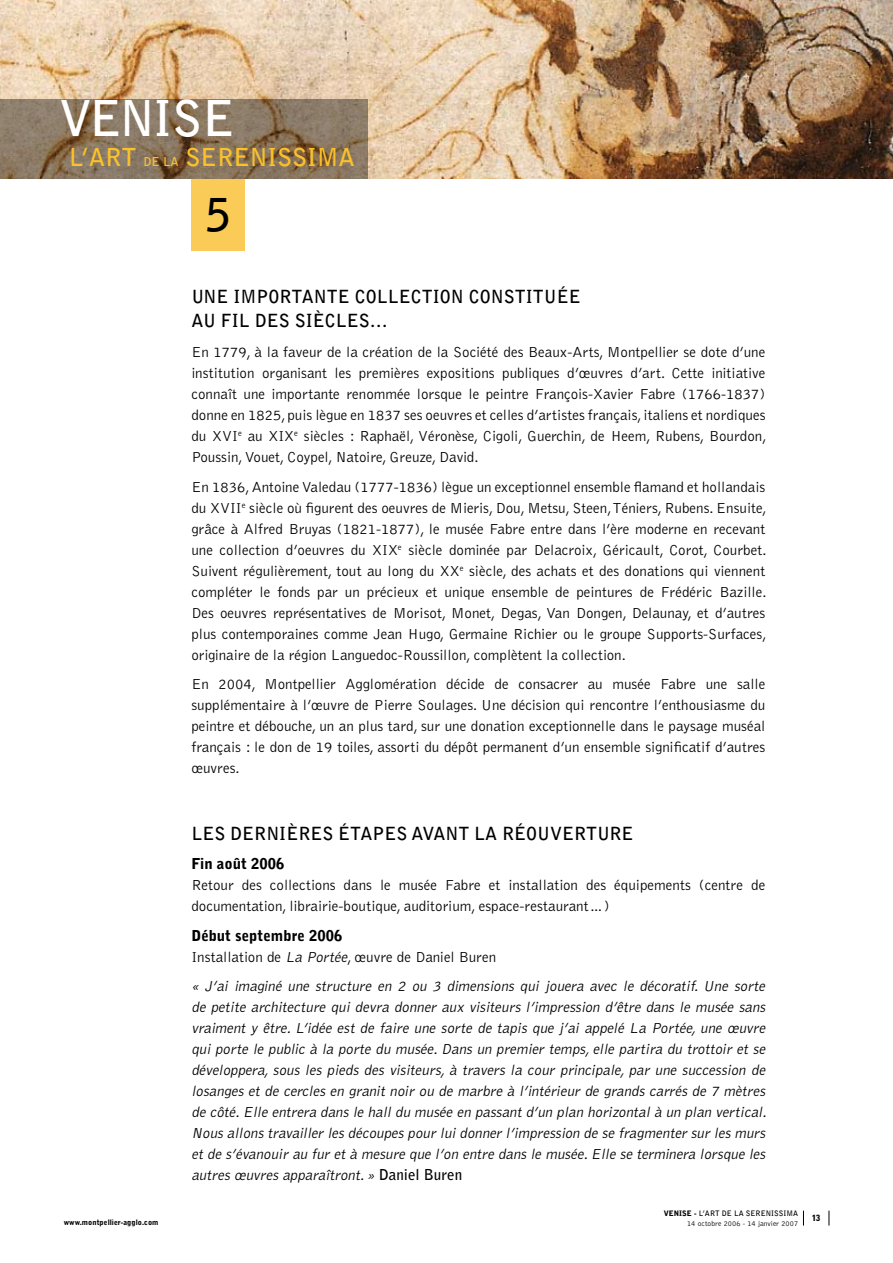
<style>
.page{position:relative;width:893px;height:1263px;background:#fff}
.page>*{position:absolute;margin:0;border:0;box-sizing:border-box;transform-origin:0 0}
.t1{font:700 49.05px "Bell Gothic";letter-spacing:-.04em;color:#fff}
.t2{font:700 45px "Bell Gothic";color:#000}
.t3{font:700 24.6px "Bell Gothic";color:#fac12b}
.t4{font:700 18px "Bell Gothic";color:#000}
.t5{font:300 15px/21px "Bell Gothic";color:#000;text-align:justify}
.t6{font:italic 300 15px/21px "Bell Gothic";color:#000;text-align:justify}
.t7{font:900 15px "Bell Gothic";color:#000}
.t8{font:700 condensed 9px "Univers";color:#000}
.t9{font:300 7.5px/9.8px "Bell Gothic";letter-spacing:.01em;color:#000}
.t10{font:900 7.5px "Bell Gothic";color:#000}
.s1{font-size:12.3px}
.s2{font-weight:900}
.s3{font-style:italic}
.s4{font-weight:700;font-style:normal}
.s5{font-weight:700}
</style>
<div class="page">
<img style="left:0;top:0;width:893px;height:179px">
<div style="left:192px;top:179px;width:53px;height:71px;background:#fbcb58"></div>
<svg style="left:803px;top:1211px;width:1px;height:14px"></svg>
<svg style="left:829px;top:1211px;width:1px;height:14px"></svg>
<svg style="left:0;top:100px;width:368px;height:79px;background:#86725b"></svg>
<h1 class="t1" style="left:59px;top:88px;width:177px">VENISE</h1>
<h3 class="t3" style="left:69px;top:142px;width:288px">L’ART <span class="s1">DE LA</span> SERENISSIMA</h3>
<h2 class="t2" style="left:206px;top:187px;width:27px">5</h2>
<p class="t4" style="left:191px;top:286px;width:13px">UNE</p>
<p class="t4" style="left:234px;top:286px;width:59px">IM PORTANTE</p>
<p class="t4" style="left:355px;top:286px;width:33px">COLLECTI</p>
<p class="t4" style="left:440px;top:286px;width:62px">ON CONSTIT</p>
<p class="t4" style="left:544px;top:286px;width:35px">UÉE</p>
<p class="t4" style="left:191px;top:310px;width:76px">AU FIL DES</p>
<p class="t4" style="left:295px;top:310px;width:12px">SIÈCLES</p>
<p class="t4" style="left:370px;top:310px;width:19px">…</p>
<p class="t5" style="left:191px;top:342px;width:577px">En 1779, à la faveur de la création de la Société des Beaux-Arts, Montpellier se dote d’une institution organisant les premières expositions publiques d’œuvres d’art. Cette initiative connaît une importante renommée lorsque le peintre François-Xavier Fabre (1766-1837) donne en 1825, puis lègue en 1837 ses oeuvres et celles d’artistes français, italiens et nordiques du XVI<sup>e</sup> au XIX<sup>e</sup> siècles : Raphaël, Véronèse, Cigoli, Guerchin, de Heem, Rubens, Bourdon, Poussin, Vouet, Coypel, Natoire, Greuze, David.</p>
<p class="t5" style="left:191px;top:476px;width:577px">En 1836, Antoine Valedau (1777-1836) lègue un exceptionnel ensemble flamand et hollandais du XVII<sup>e</sup> siècle où figurent des oeuvres de Mieris, Dou, Metsu, Steen, Téniers, Rubens. Ensuite, grâce à Alfred Bruyas (1821-1877), le musée Fabre entre dans l’ère moderne en recevant une collection d’oeuvres du XIX<sup>e</sup> siècle dominée par Delacroix, Géricault, Corot, Courbet.<br>Suivent régulièrement, tout au long du XX<sup>e</sup> siècle, des achats et des donations qui viennent compléter le fonds par un précieux et unique ensemble de peintures de Frédéric Bazille.<br>Des oeuvres représentatives de Morisot, Monet, Degas, Van Dongen, Delaunay, et d’autres plus contemporaines comme Jean Hugo, Germaine R ichier ou le groupe Supports-Surfaces, originaire de la région Languedoc-Roussillon, complètent la collection.</p>
<p class="t5" style="left:191px;top:674px;width:576px">En 2004, Montpellier Agglomération décide de consacrer au musée Fabre une salle supplémentaire à l’œuvre de Pierre Soulages. Une décision qui rencontre l’enthousiasme du peintre et débouche, un an plus tard, sur une donation exceptionnelle dans le paysage muséal français : le don de 19 toiles, assorti du dépôt permanent d’un ensemble significatif d’autres œuvres.</p>
<p class="t10" style="left:64px;top:1218px;width:96px">www.montpellier-agglo.com</p>
<p class="t4" style="left:191px;top:822px;width:52px">LES DERNIÈRES</p>
<p class="t4" style="left:338px;top:822px;width:86px">ÉTAPES AVANT</p>
<p class="t4" style="left:474px;top:822px;width:89px">LA RÉOUVERT</p>
<p class="t4" style="left:597px;top:822px;width:24px">URE</p>
<p class="t7" style="left:191px;top:855px;width:94px">Fin août 2006</p>
<p class="t5" style="left:191px;top:875px;width:575px">Retour des collections dans le musée Fabre et installation des équipements (centre de documentation, librairie-boutique, auditorium, espace-restaurant…)</p>
<p class="t5" style="left:191px;top:925px;width:306px"><span class="s2">D ébut septembre 2006<br></span>Installation de <span class="s3">La Portée</span>, œuvre de Daniel Buren</p>
<p class="t6" style="left:191px;top:976px;width:580px">« J’ai imaginé une structure en 2 ou 3 dimensions qui jouera avec le décoratif. Une sorte de petite architecture qui devra donner aux visiteurs l’impression d’être dans le musée sans vraiment y être. L’idée est de faire une sorte de tapis que j’ai appelé La Portée, une œuvre qui porte le public à la porte du musée.Dans un premier temps,elle partira du trottoir et se développera, sous les pieds des visiteurs, à travers la cour principale, par une succession de losanges et de cercles en granit noir ou de marbre à l’intérieur de grands carrés de 7 mètres de côté.Elle entrera dans le hall du musée en passant d’un plan horizontal à un plan vertical.<br>Nous allons travailler les découpes pour lui donner l’impression de se fragmenter sur les murs et de s’évanouir au fur et à mesure que l’on entre dans le musée.Elle se terminera lorsque les autres œuvres apparaîtront.» <span class="s4">D A N I E L B U R E N</span></p>
<p class="t10" style="left:664px;top:1209px;width:6px">VENISE</p>
<p class="t9" style="left:687px;top:1208px;width:113px;text-indent:7px"><span class="s2">-</span> <span class="s5">L’ART DE LA SERENISSIMA<br></span>14 octobre 2006 - 14 janvier 2007</p>
<p class="t8" style="left:812px;top:1212px;width:9px">13</p>
</div>
